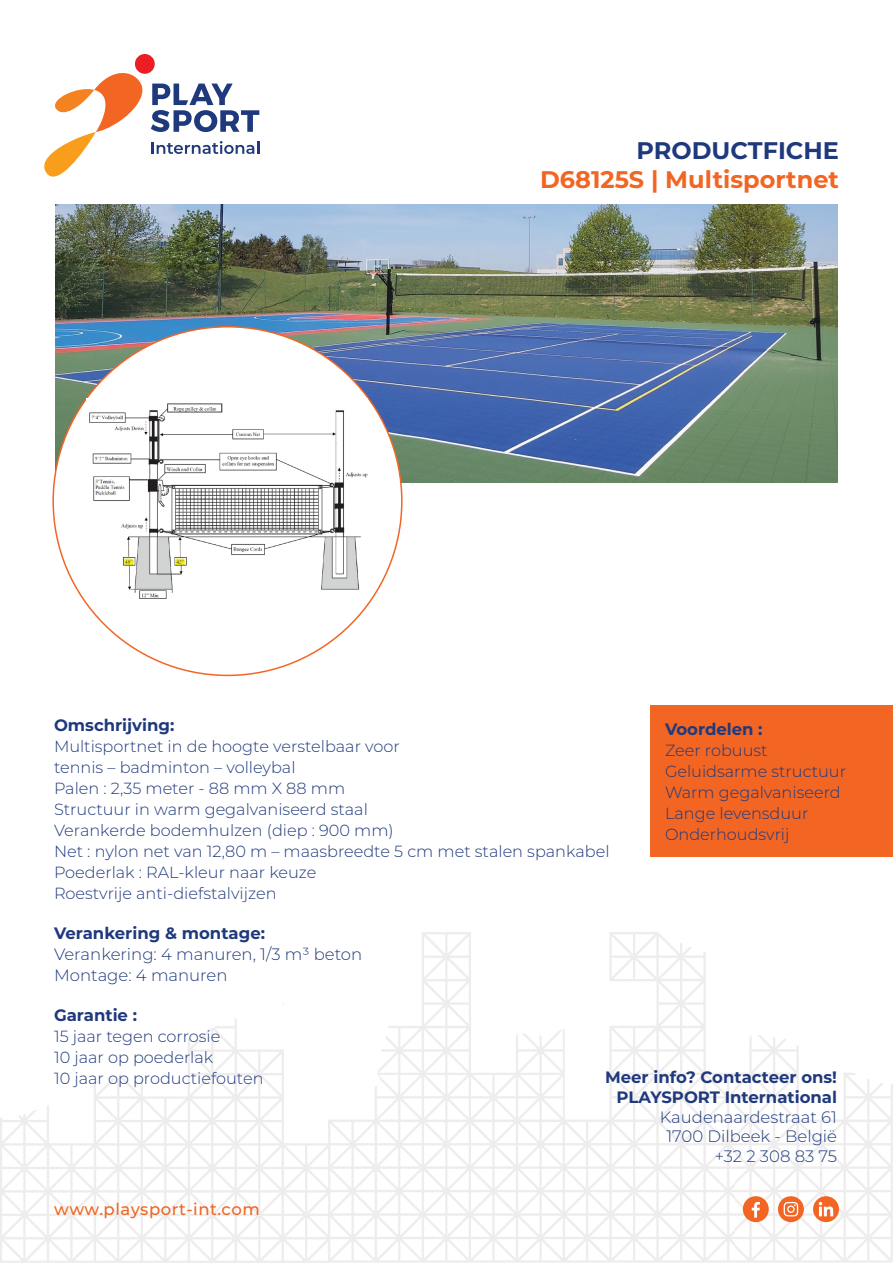
<style>
.page{position:relative;width:893px;height:1263px;background:#fff}
.page>*{position:absolute;margin:0;border:0;box-sizing:border-box;transform-origin:0 0}
.t1{font:700 24px "Montserrat";color:#f26522}
.t2{font:700 24px "Montserrat";color:#1f397d}
.t3{font:700 16.5px/19.8px "Montserrat";color:#1f397d;text-align:right}
.t4{font:300 16.5px/19.8px "Montserrat";color:#1f397d;text-align:right}
.t5{font:500 16.5px "Montserrat";letter-spacing:.03em;color:#f26522}
.t6{font:300 16.2px/21px "Montserrat";color:#1f397d}
</style>
<div class="page">
<div style="left:135px;top:54px;width:20px;height:20px;background:#ed1d24;border-radius:50%"></div>
<svg style="left:44px;top:67px;width:215px;height:110px"></svg>
<svg style="left:743px;top:1196px;width:26px;height:26px"></svg>
<svg style="left:813px;top:1196px;width:26px;height:26px"></svg>
<svg style="left:778px;top:1196px;width:26px;height:26px"></svg>
<div style="left:651px;top:705px;width:242px;height:152px;background:#f26522"></div>
<img style="left:55px;top:204px;width:783px;height:278px">
<div style="left:53px;top:327px;width:349px;height:348px;background:#fff;border-radius:50%"></div>
<img style="left:89px;top:403px;width:279px;height:195px">
<h1 class="t2" style="left:636px;top:133px;width:204px">PRODUCTFICHE</h1>
<h1 class="t1" style="left:540px;top:162px;width:300px">D68125S | Multisportnet</h1>
<p class="t3" style="left:54px;top:715px;width:122px">Omschrijving:</p>
<p class="t6" style="left:54px;top:735px;width:557px">Multisportnet in de hoogte verstelbaar voor<br>tennis – badminton – volleybal<br>Palen : 2,35 meter - 88 mm X 88 mm<br>Structuur in warm gegalvaniseerd staal<br>Verankerde bodemhulzen (diep : 900 mm)<br>Net : nylon net van 12,80 m – maasbreedte 5 cm met stalen spankabel Poederlak : RAL-kleur naar keuze<br>Roestvrije anti-diefstalvijzen</p>
<p class="t3" style="left:54px;top:922px;width:213px">Verankering &amp; montage:</p>
<p class="t4" style="left:54px;top:943px;width:310px;line-height:21px;text-align:left">Verankering: 4 manuren, 1/3 m³ beton<br>Montage: 4 manuren</p>
<p class="t3" style="left:54px;top:1004px;width:85px">Garantie :</p>
<p class="t6" style="left:54px;top:1025px;width:211px">15 jaar tegen corrosie<br>10 jaar op poederlak<br>10 jaar op productiefouten</p>
<p class="t3" style="left:665px;top:719px;width:99px">Voordelen :</p>
<p class="t6" style="left:665px;top:740px;width:183px">Zeer robuust<br>Geluidsarme structuur<br>Warm gegalvaniseerd<br>Lange levensduur<br>Onderhoudsvrij</p>
<p class="t3" style="left:605px;top:1066px;width:234px">Meer info? Contacteer ons!<br>PLAYSPORT International</p>
<p class="t4" style="left:660px;top:1106px;width:179px">Kaudenaardestraat 61<br>1700 Dilbeek - België +32 2 308 83 75</p>
<p class="t5" style="left:54px;top:1197px;width:207px">www.playsport-int.com</p>
</div>
